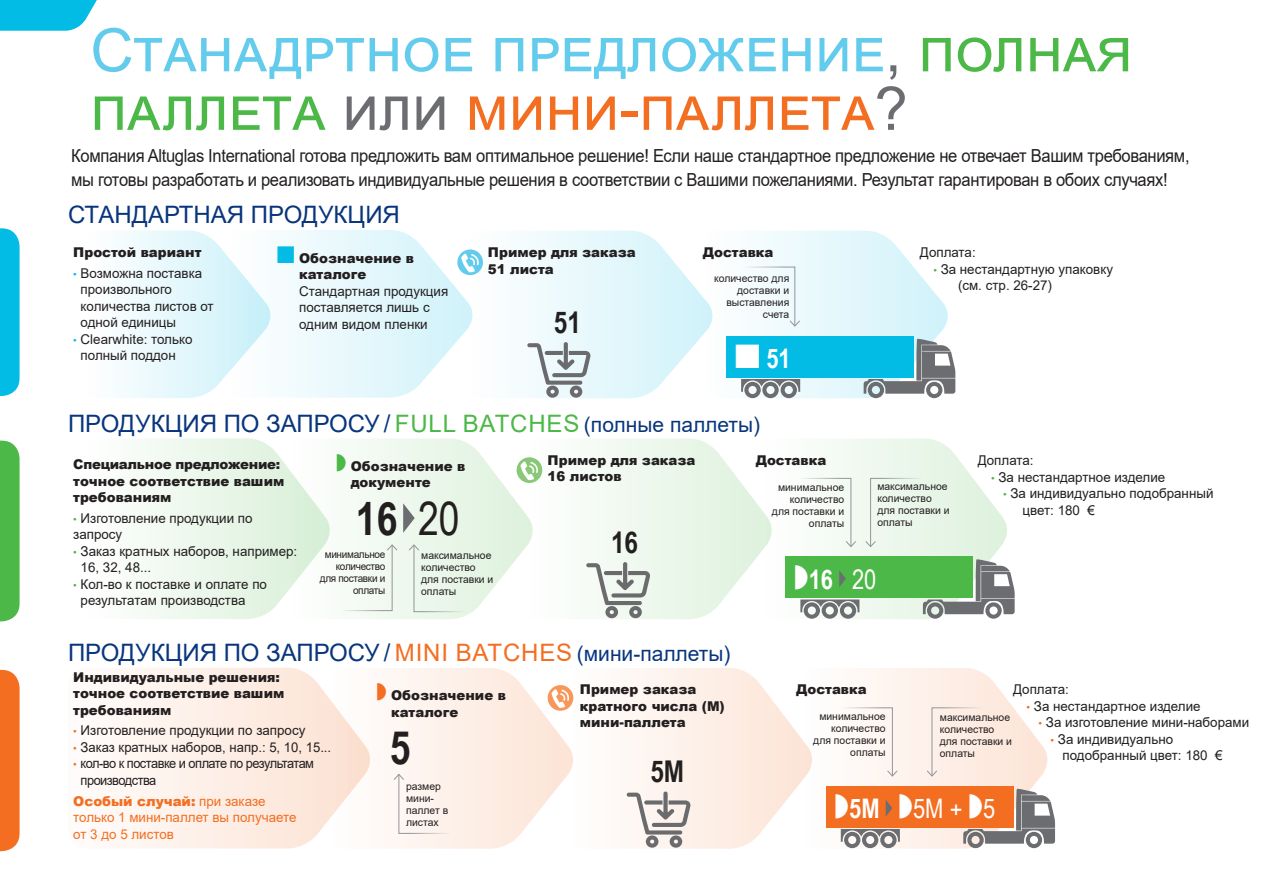
<style>
.page{position:relative;width:1263px;height:893px;background:#fff}
.page>*{position:absolute;margin:0;border:0;box-sizing:border-box;transform-origin:0 0}
.t1{font:60px/58.5px "Arial";color:#63ccec}
.t2{font:700 46.05px "Arial Narrow";color:#231f20}
.t3{font:700 30px "Arial Narrow";color:#231f20}
.t4{font:700 27px "Arial Narrow";color:#fff}
.t5{font:27px "Arial Narrow";color:#fff}
.t6{font:24px "Arial";color:#08357c}
.t7{font:18px/24px "Arial";letter-spacing:-.02em;color:#231f20;scale:.92 1}
.t8{font:13.5px/16.5px "Arial";color:#231f20}
.t9{font:900 13.5px/16.5px "Arial";color:#231f20}
.t10{font:13.5px/16.5px "Arial";color:#f36e21}
.t11{font:13.5px/16.5px "Arial";letter-spacing:-.04em;color:#231f20;scale:.95 1}
.t12{font:10.5px/12px "Arial";color:#231f20}
.t13{font:10.5px/12px "Arial";letter-spacing:-.03em;color:#231f20;text-align:right;scale:.95 1}
.s1{color:#6c6d70}
.s2{color:#4cb848}
.s3{color:#f36e21}
.s4{font-size:10.5px;color:#02bce5}
.s5{color:#02bce5}
.s6{font-size:21px}
.s7{font-size:10.5px;color:#4cb848}
.s8{font-weight:400}
.s9{font-size:10.5px;color:#f36e21}
.s10{font-weight:900}
.s11{font-weight:700}
</style>
<div class="page">
<svg style="left:627px;top:668px;width:150px;height:181px;fill:#fdefe7"></svg>
<svg style="left:542px;top:438px;width:195px;height:181px;fill:#eff8ef"></svg>
<svg style="left:522px;top:231px;width:155px;height:167px;fill:#e5f8fc"></svg>
<svg style="left:777px;top:668px;width:271px;height:181px"></svg>
<svg style="left:737px;top:438px;width:270px;height:144px"></svg>
<svg style="left:677px;top:231px;width:271px;height:147px"></svg>
<svg style="left:388px;top:668px;width:186px;height:181px;fill:#fdf0e8"></svg>
<svg style="left:347px;top:438px;width:186px;height:181px;fill:#eef8ed"></svg>
<svg style="left:282px;top:230px;width:191px;height:168px;fill:#e7f8fc"></svg>
<svg style="left:0;top:0;width:97px;height:31px;background:#1ec3e7"></svg>
<svg style="left:117px;top:668px;width:254px;height:180px;fill:#fdefe7"></svg>
<svg style="left:146px;top:438px;width:184px;height:181px;fill:#ebf7ea"></svg>
<svg style="left:122px;top:230px;width:149px;height:168px"></svg>
<svg style="left:0;top:228px;width:20px;height:168px;background:#11c0e6"></svg>
<svg style="left:0;top:441px;width:20px;height:180px;background:#55bb51"></svg>
<svg style="left:0;top:670px;width:20px;height:181px;background:#f3762d"></svg>
<svg style="left:626px;top:789px;width:65px;height:60px"></svg>
<svg style="left:585px;top:560px;width:66px;height:59px"></svg>
<svg style="left:526px;top:341px;width:65px;height:57px"></svg>
<div style="left:826px;top:786px;width:187px;height:41px;background:#f36e21"></div>
<div style="left:785px;top:556px;width:188px;height:42px;background:#4cb848"></div>
<svg style="left:741px;top:338px;width:214px;height:60px"></svg>
<div style="left:726px;top:336px;width:188px;height:41px;background:#02bce5"></div>
<svg style="left:403px;top:503px;width:12px;height:30px"></svg>
<div style="left:393px;top:773px;width:64px;height:61px;background:#fef3ed"></div>
<div style="left:342px;top:544px;width:56px;height:67px;background:#f3faf3"></div>
<div style="left:408px;top:544px;width:64px;height:68px;background:#e9f6e9"></div>
<div style="left:835px;top:707px;width:63px;height:70px;background:#fef7f3"></div>
<div style="left:793px;top:478px;width:64px;height:70px;background:#f6fbf6"></div>
<div style="left:737px;top:266px;width:64px;height:61px;background:#f2fbfd"></div>
<div style="left:926px;top:707px;width:64px;height:70px;background:#fdede4"></div>
<div style="left:865px;top:478px;width:63px;height:70px;background:#ecf7eb"></div>
<svg style="left:457px;top:249px;width:26px;height:26px"></svg>
<svg style="left:517px;top:457px;width:25px;height:26px"></svg>
<svg style="left:548px;top:685px;width:25px;height:26px"></svg>
<svg style="left:836px;top:788px;width:219px;height:60px"></svg>
<svg style="left:800px;top:559px;width:215px;height:60px"></svg>
<h1 class="t1" style="left:90px;top:21px;width:1040px">Станадртное предложение<span class="s1">,</span> <span class="s2">полная паллета</span> <span class="s1">или</span> <span class="s3">мини-паллета</span><span class="s1">?</span></h1>
<p class="t7" style="left:71px;top:143px;width:1217px">Компания Altuglas International готова предложить вам оптимальное решение! Если наше стандартное предложение не отвечает Вашим требованиям, мы готовы разработать и реализовать индивидуальные решения в соответствии с Вашими пожеланиями. Результат гарантирован в обоих случаях!</p>
<h3 class="t6" style="left:68px;top:198px;width:333px">СТАНДАРТНАЯ ПРОДУКЦИЯ</h3>
<p class="t9" style="left:73px;top:244px;width:130px">Простой вариант</p>
<p class="t8" style="left:81px;top:265px;width:135px;text-indent:-7px"><span class="s4">•</span> Возможна поставка произвольного количества листов от одной единицы</p>
<p class="t8" style="left:81px;top:331px;width:113px;text-indent:-7px"><span class="s4">•</span> Clearwhite: только полный поддон</p>
<p class="t9" style="left:299px;top:249px;width:116px;text-indent:-22px"><span class="s5">■</span> Обозначение в каталоге</p>
<p class="t8" style="left:299px;top:283px;width:151px">Стандартная продукция поставляется лишь с одним видом пленки</p>
<p class="t9" style="left:488px;top:244px;width:149px">Пример для заказа<br>51 листа</p>
<h3 class="t3" style="left:554px;top:300px;width:29px">51</h3>
<p class="t9" style="left:703px;top:244px;width:72px">Доставка</p>
<p class="t12" style="left:714px;top:272px;width:77px;text-align:right">количество для доставки и выставления счета</p>
<h3 class="t4" style="left:735px;top:338px;width:57px">■ 51</h3>
<h3 class="t6" style="left:68px;top:407px;width:694px">ПРОДУКЦИЯ ПО ЗАПРОСУ / <span class="s2">FULL BATCHES</span> <span class="s6">(полные паллеты)</span></h3>
<p class="t8" style="left:920px;top:244px;width:57px">Доплата:</p>
<p class="t8" style="left:958px;top:261px;width:157px;text-indent:-25px"><span class="s7">•</span> За нестандартную упаковку (см. стр. 26-27)</p>
<p class="t9" style="left:73px;top:456px;width:213px">Специальное предложение: точное соответствие вашим требованиям</p>
<p class="t8" style="left:73px;top:510px;width:181px"><span class="s7">•</span> Изготовление продукции по запросу</p>
<p class="t8" style="left:81px;top:543px;width:218px;text-indent:-7px"><span class="s7">•</span> Заказ кратных наборов, например:<br>16, 32, 48...</p>
<p class="t8" style="left:81px;top:576px;width:188px;text-indent:-7px"><span class="s7">•</span> Кол-во к поставке и оплате по результатам производства</p>
<p class="t9" style="left:351px;top:457px;width:116px">Обозначение в документе</p>
<h2 class="t2" style="left:356px;top:483px;width:105px">16 <span class="s8">20</span></h2>
<p class="t13" style="left:320px;top:548px;width:70px">минимальное количество для поставки и оплаты</p>
<p class="t12" style="left:421px;top:549px;width:74px">максимальное количество для поставки и оплаты</p>
<p class="t9" style="left:548px;top:451px;width:149px">Пример для заказа<br>16 листов</p>
<h3 class="t3" style="left:611px;top:519px;width:29px">16</h3>
<h3 class="t6" style="left:68px;top:636px;width:664px">ПРОДУКЦИЯ ПО ЗАПРОСУ / <span class="s3">MINI BATCHES</span> <span class="s6">(мини-паллеты)</span></h3>
<p class="t9" style="left:73px;top:668px;width:213px">Индивидуальные решения: точное соответствие вашим требованиям</p>
<p class="t8" style="left:73px;top:722px;width:234px"><span class="s9">•</span> Изготовление продукции по запросу</p>
<p class="t8" style="left:73px;top:739px;width:259px"><span class="s9">•</span> Заказ кратных наборов, напр.: 5, 10, 15...</p>
<p class="t11" style="left:81px;top:755px;width:247px;text-indent:-7px"><span class="s9">•</span> кол-во к поставке и оплате по результатам производства</p>
<p class="t10" style="left:73px;top:792px;width:225px"><span class="s10">Особый случай:</span> при заказе только 1 мини-паллет вы получаете от 3 до 5 листов</p>
<p class="t9" style="left:391px;top:686px;width:116px">Обозначение в каталоге</p>
<h2 class="t2" style="left:390px;top:713px;width:22px">5</h2>
<p class="t12" style="left:406px;top:780px;width:44px">размер мини&shy;паллет в листах</p>
<p class="t9" style="left:580px;top:681px;width:146px">Пример заказа кратного числа (M) мини-паллета</p>
<h3 class="t3" style="left:650px;top:749px;width:35px">5M</h3>
<p class="t9" style="left:756px;top:451px;width:72px">Доставка</p>
<p class="t12" style="left:772px;top:481px;width:74px;text-align:right">минимальное количество для поставки и оплаты</p>
<p class="t12" style="left:877px;top:480px;width:74px">максимальное количество для поставки и оплаты</p>
<h3 class="t4" style="left:809px;top:559px;width:69px">16 <span class="s8">20</span></h3>
<p class="t8" style="left:978px;top:452px;width:57px">Доплата:</p>
<p class="t8" style="left:991px;top:468px;width:176px"><span class="s7">•</span> За нестандартное изделие</p>
<p class="t8" style="left:1022px;top:485px;width:192px;text-indent:-19px"><span class="s7">•</span> За индивидуально подобранный цвет: 180 €</p>
<p class="t9" style="left:796px;top:681px;width:72px">Доставка</p>
<p class="t12" style="left:813px;top:710px;width:74px;text-align:right">минимальное количество для поставки и оплаты</p>
<p class="t8" style="left:1013px;top:681px;width:57px">Доплата:</p>
<p class="t8" style="left:1026px;top:698px;width:176px"><span class="s9">•</span> За нестандартное изделие</p>
<p class="t8" style="left:1038px;top:714px;width:212px"><span class="s9">•</span> За изготовление мини-наборами</p>
<p class="t8" style="left:1062px;top:731px;width:161px;text-indent:-12px"><span class="s9">•</span> За индивидуально подобранный цвет: 180 €</p>
<p class="t12" style="left:940px;top:711px;width:74px">максимальное количество для поставки и оплаты</p>
<h3 class="t5" style="left:849px;top:789px;width:148px"><span class="s11">5M</span> 5M + 5</h3>
</div>
